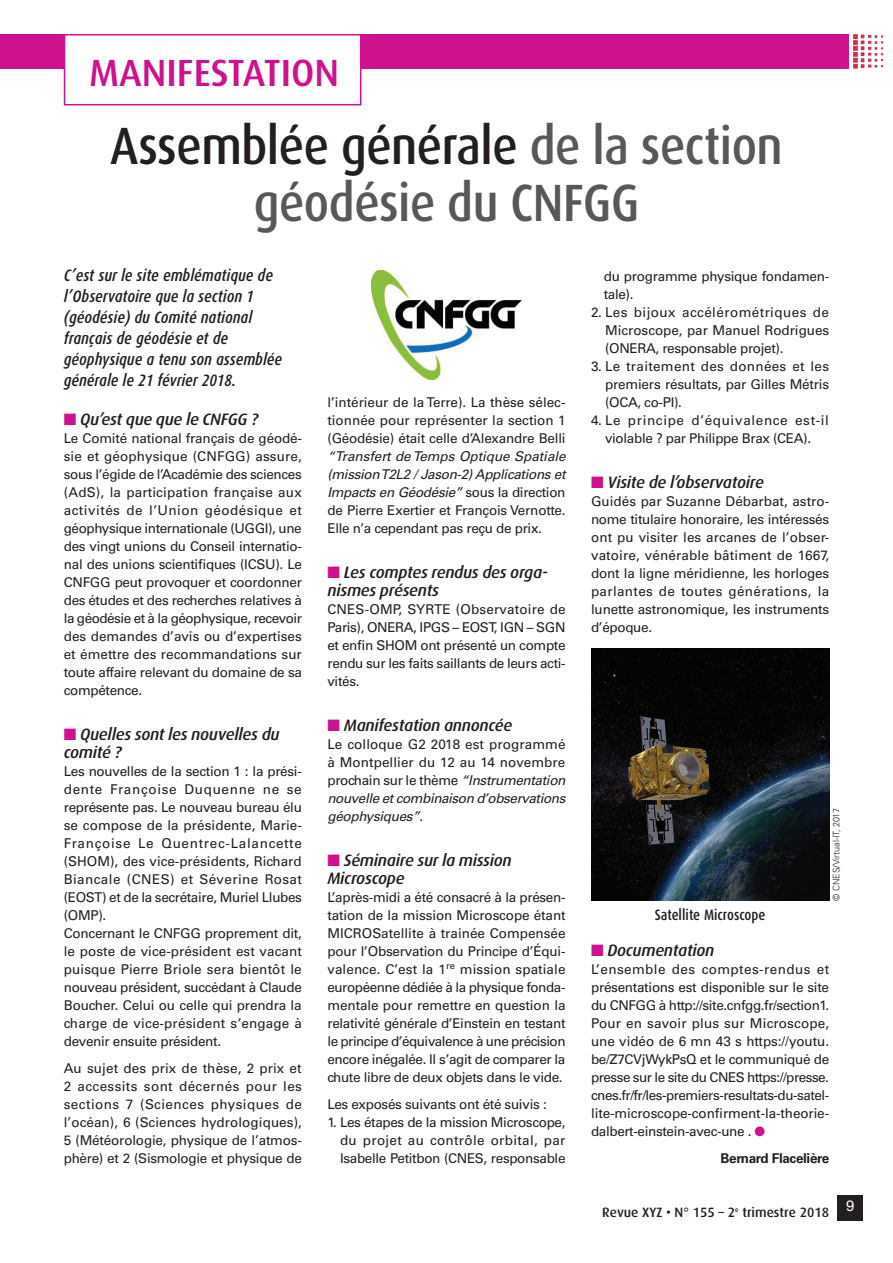
<style>
.page{position:relative;width:893px;height:1263px;background:#fff}
.page>*{position:absolute;margin:0;border:0;box-sizing:border-box;transform-origin:0 0}
.Titre{font:500 52.5px/57px "Dax";letter-spacing:-.01em;color:#57585a;text-align:center;scale:.9 1}
.texte_courant{font:500 37.95px "Dax";color:#ce118c}
.sous_inter_2{font:italic 500 16.5px/18px "Dax";letter-spacing:-.015em;color:#231f20}
.chapo{font:italic 500 16.5px/21px "Dax Condensed";color:#231f20}
.légende{font:500 15px "Dax Condensed";color:#231f20}
.texte_courant-2{font:13.5px/18px "Univers LT Std";letter-spacing:-.025em;color:#231f20;text-align:justify}
.texte_courant-3{font:13.5px/18px "Univers LT Std";letter-spacing:.005em;color:#231f20;text-align:center}
.chapo-2{font:500 13.5px "Dax";color:#231f20}
.texte_courant-4{font:700 13.5px "Univers LT Std";letter-spacing:-.025em;color:#231f20}
.credit{font:300 9px "Univers LT Std";color:#231f20}
.s1{color:#231f20}
.s2{color:#ce118c}
.s3{font-style:italic}
</style>
<div class="page">
<img style="left:853px;top:34px;width:29px;height:35px">
<div style="left:838px;top:1195px;width:25px;height:25px;background:#231f20"></div>
<div style="left:0;top:34px;width:850px;height:34px;background:#ce118c"></div>
<div style="left:64px;top:34px;width:297px;height:71px;background:#fff;border:2px solid #ce118c"></div>
<img style="left:371px;top:270px;width:150px;height:109px">
<img style="left:591px;top:648px;width:238px;height:252px">
<p class="texte_courant" style="left:89px;top:52px;width:252px">MANIFESTATION</p>
<p class="Titre" style="left:110px;top:118px;width:749px"><span class="s1">Assemblée générale</span> de la section géodésie du CNFGG</p>
<p class="chapo" style="left:64px;top:265px;width:220px">C’est sur le site emblématique de l’Observatoire que la section 1 (géodésie) du Comité national français de géodésie et de géophysique a tenu son assemblée générale le 21 février 2018.</p>
<p class="sous_inter_2" style="left:64px;top:410px;width:196px"><span class="s2">■</span> Qu’est que que le CNFGG ?</p>
<p class="texte_courant-2" style="left:64px;top:429px;width:240px">Le Comité national français de géodé&shy;sie et géophysique (CNFGG) assure, sous l’égide de l’Académie des sciences (AdS), la participation française aux activités de l’Union géodésique et géophysique internationale (UGGI), une des vingt unions du Conseil internatio&shy;nal des unions scientifiques (ICSU). Le CNFGG peut provoquer et coordonner des études et des recherches relatives à la géodésie et à la géophysique, recevoir des demandes d’avis ou d’expertises et émettre des recommandations sur toute affaire relevant du domaine de sa compétence.</p>
<p class="sous_inter_2" style="left:64px;top:725px;width:217px"><span class="s2">■</span> Quelles sont les nouvelles du comité ?</p>
<p class="texte_courant-2" style="left:64px;top:762px;width:240px">Les nouvelles de la section 1 : la prési&shy;dente Françoise Duquenne ne se représente pas. Le nouveau bureau élu se compose de la présidente, Marie-Françoise Le Quentrec-Lalancette (SHOM), des vice-présidents, Richard Biancale (CNES) et Séverine Rosat (EOST) et de la secrétaire, Muriel Llubes (OMP).</p>
<p class="texte_courant-2" style="left:64px;top:924px;width:240px">Concernant le CNFGG proprement dit, le poste de vice-président est vacant puisque Pierre Briole sera bientôt le nouveau président, succédant à Claude Boucher. Celui ou celle qui prendra la charge de vice-président s’engage à devenir ensuite président.</p>
<p class="texte_courant-2" style="left:64px;top:1059px;width:240px">Au sujet des prix de thèse, 2 prix et 2 accessits sont décernés pour les sections 7 (Sciences physiques de l’océan), 6 (Sciences hydrologiques), 5 (Météorologie, physique de l’atmos&shy;phère) et 2 (Sismologie et physique de</p>
<p class="texte_courant-2" style="left:327px;top:393px;width:240px">l’intérieur de la Terre). La thèse sélec&shy;tionnée pour représenter la section 1 (Géodésie) était celle d’Alexandre Belli <span class="s3">“Transfert de Temps Optique Spatiale (mission T2L2 / Jason-2) Applications et Impacts en Géodésie”</span> sous la direction de Pierre Exertier et François Vernotte.<br>Elle n’a cependant pas reçu de prix.</p>
<p class="sous_inter_2" style="left:327px;top:563px;width:222px"><span class="s2">■</span> Les comptes rendus des orga&shy;nismes présents</p>
<p class="texte_courant-2" style="left:327px;top:600px;width:240px">CNES-OMP, SYRTE (Observatoire de Paris), ONERA, IPGS – EOST, IGN – SGN et enfin SHOM ont présenté un compte rendu sur les faits saillants de leurs acti&shy;vités.</p>
<p class="sous_inter_2" style="left:327px;top:716px;width:186px"><span class="s2">■</span> Manifestation annoncée</p>
<p class="texte_courant-2" style="left:327px;top:735px;width:240px">Le colloque G2 2018 est programmé à Montpellier du 12 au 14 novembre prochain sur le thème <span class="s3">“Instrumentation nouvelle et combinaison d’observations géophysiques”</span>.</p>
<p class="sous_inter_2" style="left:327px;top:851px;width:186px"><span class="s2">■</span> Séminaire sur la mission<br>Microscope</p>
<p class="texte_courant-2" style="left:327px;top:888px;width:240px">L’après-midi a été consacré à la présen&shy;tation de la mission Microscope étant MICROSatellite à trainée Compensée pour l’Observation du Principe d’Équi&shy;valence. C’est la 1<sup>re</sup> mission spatiale européenne dédiée à la physique fonda&shy;mentale pour remettre en question la relativité générale d’Einstein en testant le principe d’équivalence à une précision encore inégalée. Il s’agit de comparer la chute libre de deux objets dans le vide.</p>
<p class="texte_courant-2" style="left:327px;top:1095px;width:221px">Les exposés suivants ont été suivis :</p>
<p class="texte_courant-2" style="left:340px;top:1113px;width:227px;text-indent:-13px">1. Les étapes de la mission Microscope, du projet au contrôle orbital, par Isabelle Petitbon (CNES, responsable</p>
<p class="texte_courant-2" style="left:604px;top:267px;width:227px">du programme physique fondamen&shy;tale).</p>
<p class="texte_courant-2" style="left:605px;top:303px;width:226px;text-indent:-14px">2. Les bijoux accélérométriques de Microscope, par Manuel Rodrigues (ONERA, responsable projet).</p>
<p class="texte_courant-2" style="left:605px;top:357px;width:226px;text-indent:-14px">3. Le traitement des données et les premiers résultats, par Gilles Métris (OCA, co-PI).</p>
<p class="texte_courant-3" style="left:591px;top:411px;width:239px">4. Le principe d’équivalence est-il violable ? par Philippe Brax (CEA).</p>
<p class="sous_inter_2" style="left:591px;top:473px;width:174px"><span class="s2">■</span> Visite de l’observatoire</p>
<p class="texte_courant-2" style="left:591px;top:492px;width:240px">Guidés par Suzanne Débarbat, astro&shy;nome titulaire honoraire, les intéressés ont pu visiter les arcanes de l’obser&shy;vatoire, vénérable bâtiment de 1667, dont la ligne méridienne, les horloges parlantes de toutes générations, la lunette astronomique, les instruments d’époque.</p>
<p class="légende" style="left:655px;top:906px;width:112px">Satellite Microscope</p>
<p class="credit" style="left:831px;top:901px;width:94px;rotate:-90deg">© CNES/Virtual-IT, 2017</p>
<p class="sous_inter_2" style="left:591px;top:941px;width:125px"><span class="s2">■</span> Documentation</p>
<p class="texte_courant-2" style="left:591px;top:960px;width:240px">L’ensemble des comptes-rendus et présentations est disponible sur le site du CNFGG à http://site.cnfgg.fr/section1.<br>Pour en savoir plus sur Microscope, une vidéo de 6 mn 43 s https://youtu. be/Z7CVjWykPsQ et le communiqué de presse sur le site du CNES https://presse. cnes.fr/fr/les-premiers-resultats-du-satel&shy;lite-microscope-confirment-la-theorie&shy;dalbert-einstein-avec-une . <span class="s2">●</span></p>
<p class="texte_courant-4" style="left:721px;top:1150px;width:110px">Bernard Flacelière</p>
<p class="chapo-2" style="left:602px;top:1205px;width:254px">Revue XYZ • N° 155 – 2<sup>e</sup> trimestre 2018 <sup>9</sup></p>
</div>
